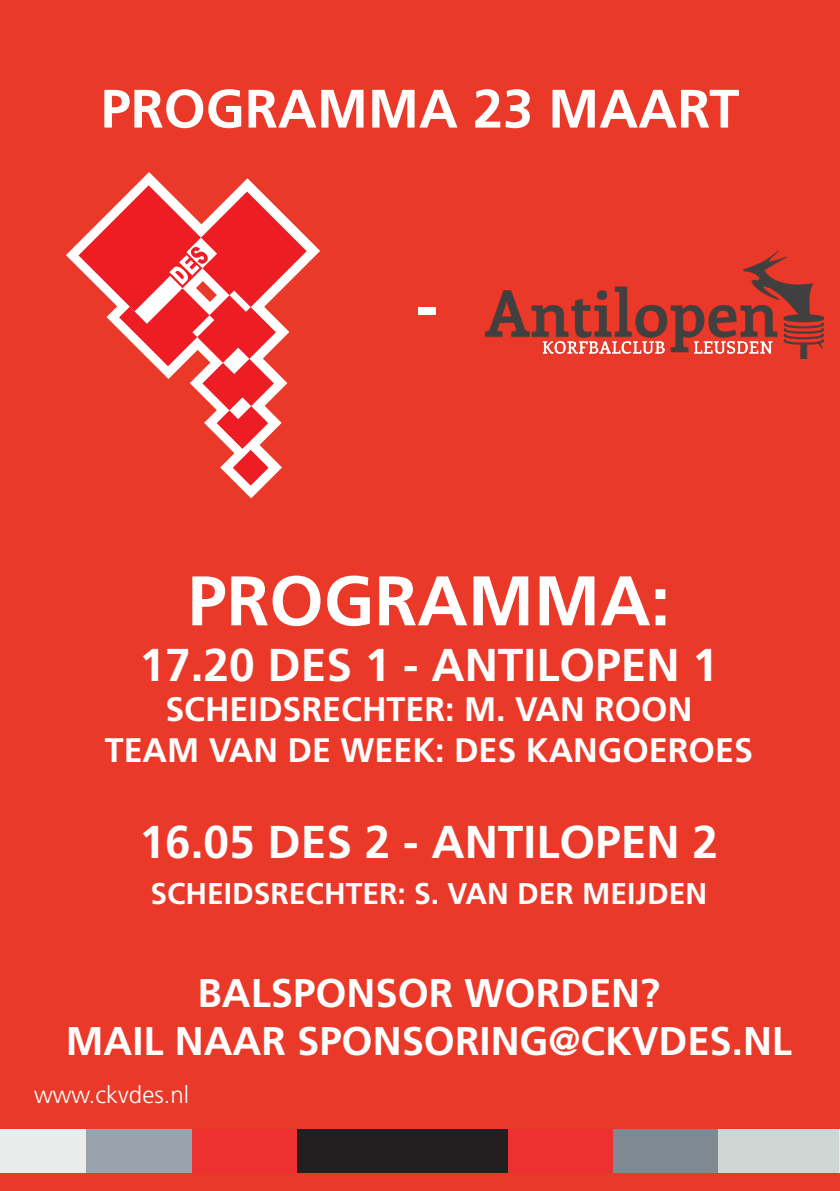
<style>
.page{position:relative;width:840px;height:1191px;background:#fff}
.page>*{position:absolute;margin:0;border:0;box-sizing:border-box;transform-origin:0 0}
.t1{font:700 70px "Frutiger LT Std";color:#fff}
.t2{font:700 66px "Frutiger LT Std";color:#fff}
.t3{font:700 54px "Frutiger LT Std";color:#fff}
.t4{font:700 46px "Frutiger LT Std";color:#fff}
.t5{font:700 40px/48px "Frutiger LT Std";color:#fff;text-align:center}
.t6{font:700 34px "Frutiger LT Std";color:#fff}
.t7{font:700 30px "Frutiger LT Std";color:#fff}
.t8{font:300 24px "Frutiger LT Std";color:#fff}
</style>
<div class="page">
<div style="left:0;top:0;width:839px;height:1191px;background:#eb3929"></div>
<div style="left:0;top:1128px;width:87px;height:44px;background:#e9eceb"></div>
<div style="left:87px;top:1128px;width:105px;height:44px;background:#9aa2ab"></div>
<div style="left:192px;top:1128px;width:105px;height:44px;background:#ee3031"></div>
<div style="left:297px;top:1128px;width:105px;height:44px;background:#231f20"></div>
<div style="left:402px;top:1128px;width:105px;height:44px;background:#231f20"></div>
<div style="left:507px;top:1128px;width:106px;height:44px;background:#ee3031"></div>
<div style="left:613px;top:1128px;width:105px;height:44px;background:#7f8991"></div>
<div style="left:718px;top:1128px;width:120px;height:44px;background:#d0d6d3"></div>
<svg style="left:66px;top:172px;width:254px;height:326px"></svg>
<hr style="left:838px;top:1128px;width:1px;height:44px;background:#e9eceb">
<img style="left:485px;top:251px;width:337px;height:107px">
<p class="t3" style="left:101px;top:77px;width:640px">PROGRAMMA 23 MAART</p>
<p class="t2" style="left:416px;top:267px;width:23px">-</p>
<p class="t1" style="left:187px;top:560px;width:484px">PROGRAMMA:</p>
<p class="t4" style="left:139px;top:637px;width:579px">17.20 DES 1 - ANTILOPEN 1</p>
<p class="t6" style="left:165px;top:689px;width:528px">SCHEIDSRECHTER: M. VAN ROON</p>
<p class="t6" style="left:105px;top:730px;width:649px">TEAM VAN DE WEEK: DES KANGOEROES</p>
<p class="t4" style="left:139px;top:815px;width:579px">16.05 DES 2 - ANTILOPEN 2</p>
<p class="t7" style="left:150px;top:875px;width:558px">SCHEIDSRECHTER: S. VAN DER MEIJDEN</p>
<p class="t5" style="left:66px;top:969px;width:727px">BALSPONSOR WORDEN?<br>MAIL NAAR SPONSORING@CKVDES.NL</p>
<p class="t8" style="left:34px;top:1081px;width:156px">www.ckvdes.nl</p>
</div>
